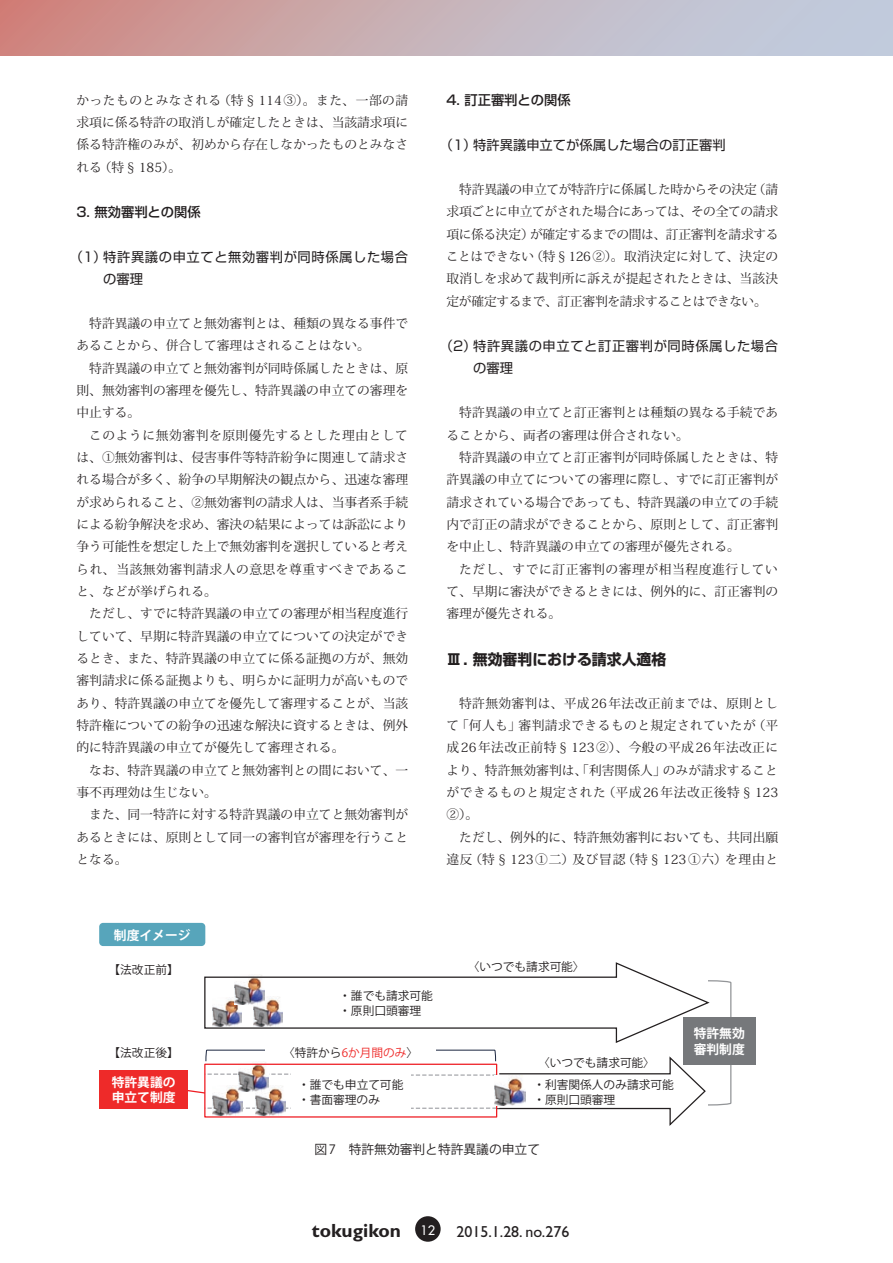
<style>
.page{position:relative;width:893px;height:1263px;background:#fff}
.page>*{position:absolute;margin:0;border:0;box-sizing:border-box;transform-origin:0 0}
.t1{font:700 19.2px "Gill Sans";color:#231f20}
.t2{font:15.9px "Gill Sans";color:#231f20}
.特集小見出し{font:700 14.85px "Shin Go Pro";color:#231f20}
.特集小見出し3{font:13.35px/22.4px "Shin Go Pro";letter-spacing:.045em;color:#231f20}
.特集小見出し3-2{font:13.35px "Shin Go Pro";color:#231f20}
.特集小見出し2{font:500 13.35px "Shin Go Pro";color:#231f20}
.特集本文{font:12.75px/22.4px "Koz Min Pro";color:#231f20;text-align:justify}
.t3{font:700 12.75px/15.5px "Koz Go Pro";color:#fff}
.図タイトル{font:12.75px "Koz Go Pro";color:#231f20}
.t4{font:11.7px/14.9px "Koz Go Pro";color:#231f20}
.s1{color:#ee2a29}
.s2{font-family:"Futura";font-weight:400;font-size:12.75px;color:#fff}
</style>
<div class="page">
<div style="left:415px;top:1216px;width:26px;height:26px;background:#231f20;border-radius:50%"></div>
<div style="left:0;top:0;width:892px;height:55px;background:linear-gradient(to right,#d08982,#bfd6ea)"></div>
<div style="left:99px;top:1071px;width:89px;height:38px;background:#ee2a29"></div>
<div style="left:683px;top:1017px;width:72px;height:48px;background:#76787b"></div>
<div style="left:99px;top:923px;width:106px;height:23px;background:#57a5bb;border-radius:4px"></div>
<svg style="left:179px;top:962px;width:553px;height:164px"></svg>
<img style="left:239px;top:1061px;width:29px;height:30px">
<div style="left:204px;top:1063px;width:293px;height:54px;border:1px solid #ee1d23"></div>
<img style="left:494px;top:1075px;width:31px;height:31px">
<p class="特集本文" style="left:77px;top:88px;width:333px">かったものとみなされる（特§114③）。また、一部の請求項に係る特許の取消しが確定したときは、当該請求項に係る特許権のみが、初めから存在しなかったものとみなされる（特§185）。</p>
<p class="特集小見出し2" style="left:77px;top:201px;width:126px">3. 無効審判との関係</p>
<p class="特集小見出し3" style="left:103px;top:244px;width:306px;text-indent:-33px">（1）特許異議の申立てと無効審判が同時係属した場合の審理</p>
<p class="特集本文" style="left:77px;top:312px;width:333px;text-indent:13px">特許異議の申立てと無効審判とは、種類の異なる事件であることから、併合して審理はされることはない。</p>
<p class="特集本文" style="left:77px;top:356px;width:333px;text-indent:13px">特許異議の申立てと無効審判が同時係属したときは、原則、無効審判の審理を優先し、特許異議の申立ての審理を中止する。</p>
<p class="特集本文" style="left:77px;top:423px;width:333px;text-indent:13px">このように無効審判を原則優先するとした理由としては、①無効審判は、侵害事件等特許紛争に関連して請求される場合が多く、紛争の早期解決の観点から、迅速な審理が求められること、②無効審判の請求人は、当事者系手続による紛争解決を求め、審決の結果によっては訴訟により争う可能性を想定した上で無効審判を選択していると考えられ、当該無効審判請求人の意思を尊重すべきであること、などが挙げられる。</p>
<p class="特集本文" style="left:77px;top:602px;width:333px;text-indent:13px">ただし、すでに特許異議の申立ての審理が相当程度進行していて、早期に特許異議の申立てについての決定ができるとき、また、特許異議の申立てに係る証拠の方が、無効審判請求に係る証拠よりも、明らかに証明力が高いものであり、特許異議の申立てを優先して審理することが、当該特許権についての紛争の迅速な解決に資するときは、例外的に特許異議の申立てが優先して審理される。</p>
<p class="特集本文" style="left:77px;top:758px;width:333px;text-indent:13px">なお、特許異議の申立てと無効審判との間において、一事不再理効は生じない。</p>
<p class="特集本文" style="left:77px;top:803px;width:333px;text-indent:13px">また、同一特許に対する特許異議の申立てと無効審判があるときには、原則として同一の審判官が審理を行うこととなる。</p>
<p class="特集小見出し2" style="left:446px;top:89px;width:126px">4. 訂正審判との関係</p>
<p class="特集小見出し3-2" style="left:440px;top:134px;width:287px">（1）特許異議申立てが係属した場合の訂正審判</p>
<p class="特集本文" style="left:446px;top:178px;width:334px">　特許異議の申立てが特許庁に係属した時からその決定（請求項ごとに申立てがされた場合にあっては、その全ての請求項に係る決定）が確定するまでの間は、訂正審判を請求することはできない（特§126②）。取消決定に対して、決定の取消しを求めて裁判所に訴えが提起されたときは、当該決定が確定するまで、訂正審判を請求することはできない。</p>
<p class="特集小見出し3" style="left:473px;top:333px;width:306px;text-indent:-33px">（2）特許異議の申立てと訂正審判が同時係属した場合の審理</p>
<p class="特集本文" style="left:446px;top:401px;width:333px;text-indent:13px">特許異議の申立てと訂正審判とは種類の異なる手続であることから、両者の審理は併合されない。</p>
<p class="特集本文" style="left:446px;top:446px;width:333px">　特許異議の申立てと訂正審判が同時係属したときは、特許異議の申立てについての審理に際し、すでに訂正審判が請求されている場合であっても、特許異議の申立ての手続内で訂正の請求ができることから、原則として、訂正審判を中止し、特許異議の申立ての審理が優先される。</p>
<p class="特集本文" style="left:446px;top:557px;width:333px;text-indent:13px">ただし、すでに訂正審判の審理が相当程度進行していて、早期に審決ができるときには、例外的に、訂正審判の審理が優先される。</p>
<p class="特集小見出し" style="left:446px;top:647px;width:221px">Ⅲ. 無効審判における請求人適格</p>
<p class="特集本文" style="left:446px;top:691px;width:333px;text-indent:13px">特許無効審判は、平成26年法改正前までは、原則として「何人も」審判請求できるものと規定されていたが（平成26年法改正前特§123②）、今般の平成26年法改正により、特許無効審判は、「利害関係人」のみが請求することができるものと規定された（平成26年法改正後特§123<br>②）。</p>
<p class="特集本文" style="left:446px;top:825px;width:333px">　ただし、例外的に、特許無効審判においても、共同出願違反（特§123①二）及び冒認（特§123①六）を理由と</p>
<p class="t3" style="left:114px;top:928px;width:78px">制度イメージ</p>
<p class="t4" style="left:109px;top:962px;width:72px">【法改正前】</p>
<p class="t4" style="left:468px;top:959px;width:118px">〈いつでも請求可能〉</p>
<p class="t4" style="left:339px;top:988px;width:95px">・誰でも請求可能・原則口頭審理</p>
<p class="t4" style="left:109px;top:1045px;width:72px">【法改正後】</p>
<p class="t4" style="left:283px;top:1045px;width:137px">〈特許から<span class="s1">6か月間のみ</span>〉</p>
<p class="t4" style="left:538px;top:1056px;width:118px">〈いつでも請求可能〉</p>
<p class="t3" style="left:694px;top:1027px;width:53px">特許無効審判制度</p>
<p class="t3" style="left:112px;top:1075px;width:65px">特許異議の申立て制度</p>
<p class="t4" style="left:298px;top:1078px;width:107px">・誰でも申立て可能・書面審理のみ</p>
<p class="t4" style="left:533px;top:1078px;width:142px">・利害関係人のみ請求可能・原則口頭審理</p>
<p class="図タイトル" style="left:315px;top:1141px;width:227px">図7 特許無効審判と特許異議の申立て</p>
<h1 class="t1" style="left:312px;top:1219px;width:125px">tokugikon <span class="s2">12</span></h1>
<p class="t2" style="left:456px;top:1222px;width:114px">2015.1.28. no.276</p>
</div>
